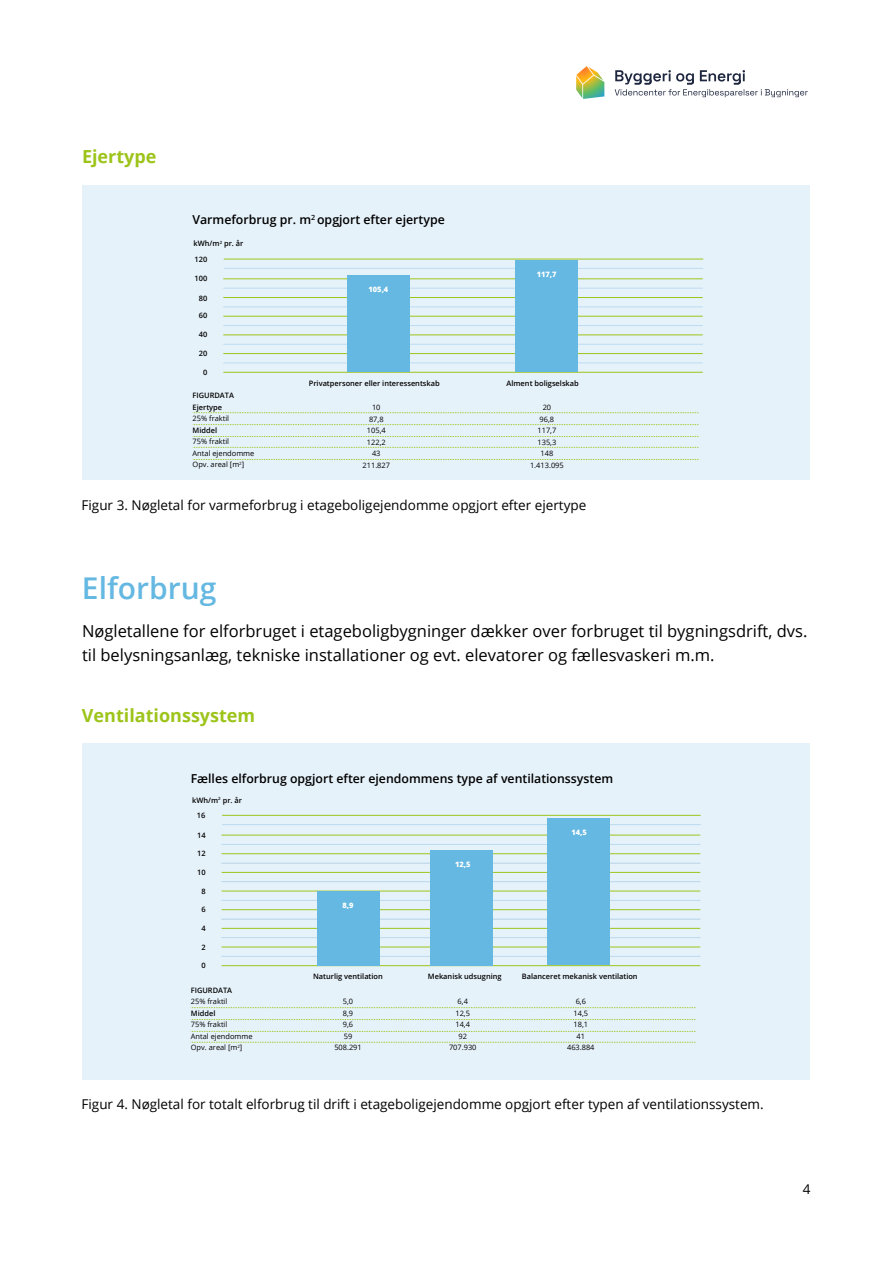
<style>
.page{position:relative;width:893px;height:1263px;background:#fff}
.page>*{position:absolute;margin:0;border:0;box-sizing:border-box;transform-origin:0 0}
.t1{font:600 30px "Open Sans";color:#64b8e1}
.t2{font:700 18px "Open Sans";color:#9dc41a}
.t3{font:16.5px/24px "Open Sans";color:#000}
.t4{font:13.5px "Open Sans";color:#000}
.t5{font:600 12.3px "Open Sans";color:#000}
.t6{font:600 7.5px/11.6px "Open Sans";color:#000}
.t7{font:7.5px/11.4px "Open Sans";color:#000;text-align:center}
.t8{font:800 7.5px "Open Sans";color:#fff}
</style>
<div class="page">
<svg style="left:615px;top:70px;width:193px;height:27px"></svg>
<svg style="left:576px;top:66px;width:28px;height:33px"></svg>
<div style="left:82px;top:185px;width:728px;height:295px;background:#e6f2fa"></div>
<hr style="left:223px;top:372px;width:480px;height:1px;background:#9dc41a">
<hr style="left:223px;top:363px;width:480px;height:1px;background:#bddcf2">
<hr style="left:223px;top:353px;width:480px;height:1px;background:#9dc41a">
<hr style="left:223px;top:344px;width:480px;height:1px;background:#bddcf2">
<hr style="left:223px;top:335px;width:480px;height:1px;background:#9dc41a">
<hr style="left:223px;top:325px;width:480px;height:1px;background:#bddcf2">
<hr style="left:223px;top:316px;width:480px;height:1px;background:#9dc41a">
<hr style="left:223px;top:307px;width:480px;height:1px;background:#bddcf2">
<hr style="left:223px;top:297px;width:480px;height:1px;background:#9dc41a">
<hr style="left:223px;top:288px;width:480px;height:1px;background:#bddcf2">
<hr style="left:223px;top:279px;width:480px;height:1px;background:#9dc41a">
<hr style="left:224px;top:268px;width:479px;height:1px;background:#bddcf2">
<hr style="left:224px;top:259px;width:479px;height:1px;background:#9dc41a">
<div style="left:347px;top:276px;width:63px;height:96px;background:#64b8e1"></div>
<div style="left:515px;top:261px;width:62px;height:111px;background:#64b8e1"></div>
<svg style="left:193px;top:447px;width:506px;height:1px"></svg>
<svg style="left:193px;top:459px;width:506px;height:1px"></svg>
<svg style="left:193px;top:436px;width:506px;height:1px"></svg>
<svg style="left:193px;top:424px;width:506px;height:1px"></svg>
<svg style="left:193px;top:412px;width:506px;height:1px"></svg>
<div style="left:82px;top:743px;width:728px;height:337px;background:#e6f2fa"></div>
<hr style="left:222px;top:965px;width:478px;height:1px;background:#9dc41a">
<hr style="left:222px;top:956px;width:478px;height:1px;background:#bddcf2">
<hr style="left:222px;top:947px;width:478px;height:1px;background:#9dc41a">
<hr style="left:222px;top:937px;width:478px;height:1px;background:#bddcf2">
<hr style="left:222px;top:928px;width:478px;height:1px;background:#9dc41a">
<hr style="left:222px;top:919px;width:478px;height:1px;background:#bddcf2">
<hr style="left:222px;top:909px;width:478px;height:1px;background:#9dc41a">
<hr style="left:222px;top:900px;width:478px;height:1px;background:#bddcf2">
<hr style="left:222px;top:891px;width:478px;height:1px;background:#9dc41a">
<hr style="left:222px;top:881px;width:478px;height:1px;background:#bddcf2">
<hr style="left:222px;top:872px;width:478px;height:1px;background:#9dc41a">
<hr style="left:222px;top:863px;width:478px;height:1px;background:#bddcf2">
<hr style="left:222px;top:853px;width:478px;height:1px;background:#9dc41a">
<hr style="left:222px;top:844px;width:478px;height:1px;background:#bddcf2">
<hr style="left:222px;top:835px;width:478px;height:1px;background:#9dc41a">
<hr style="left:222px;top:824px;width:479px;height:1px;background:#bddcf2">
<hr style="left:222px;top:815px;width:479px;height:1px;background:#9dc41a">
<div style="left:317px;top:891px;width:62px;height:74px;background:#64b8e1"></div>
<div style="left:430px;top:850px;width:63px;height:115px;background:#64b8e1"></div>
<div style="left:547px;top:818px;width:62px;height:147px;background:#64b8e1"></div>
<svg style="left:191px;top:1042px;width:505px;height:1px"></svg>
<svg style="left:191px;top:1031px;width:505px;height:1px"></svg>
<svg style="left:191px;top:1019px;width:505px;height:1px"></svg>
<svg style="left:191px;top:1007px;width:505px;height:1px"></svg>
<h2 class="t2" style="left:82px;top:144px;width:76px">Ejertype</h2>
<h3 class="t5" style="left:192px;top:211px;width:254px">Varmeforbrug pr. m<sup>2</sup> opgjort efter ejertype</h3>
<p class="t6" style="left:194px;top:238px;width:51px">kWh/m<sup>2</sup> pr. år</p>
<p class="t6" style="left:195px;top:253px;width:14px">120</p>
<p class="t6" style="left:195px;top:272px;width:14px">100</p>
<p class="t6" style="left:199px;top:292px;width:10px">80</p>
<p class="t6" style="left:199px;top:310px;width:10px">60</p>
<p class="t6" style="left:199px;top:329px;width:10px">40</p>
<p class="t6" style="left:199px;top:347px;width:10px">20</p>
<p class="t6" style="left:203px;top:366px;width:6px">0</p>
<p class="t6" style="left:193px;top:389px;width:43px">FIGURDATA<br>Ejertype</p>
<p class="t7" style="left:193px;top:412px;width:38px">25% fraktil</p>
<p class="t6" style="left:193px;top:424px;width:26px">Middel</p>
<p class="t7" style="left:193px;top:435px;width:63px;text-align:left">75% fraktil<br>Antal ejendomme<br>Opv. areal [m<sup>2</sup>]</p>
<p class="t8" style="left:369px;top:284px;width:21px">105,4</p>
<p class="t8" style="left:537px;top:269px;width:21px">117,7</p>
<p class="t6" style="left:309px;top:377px;width:132px">Privatpersoner eller interessentskab</p>
<p class="t6" style="left:506px;top:377px;width:74px">Alment boligselskab</p>
<p class="t7" style="left:363px;top:402px;width:29px">10<br>87,8<br>105,4<br>122,2<br>43<br>211.827</p>
<p class="t7" style="left:530px;top:401px;width:35px">20<br>96,8<br>117,7<br>135,3<br>148<br>1.413.095</p>
<h3 class="t4" style="left:82px;top:496px;width:506px">Figur 3. Nøgletal for varmeforbrug i etageboligejendomme opgjort efter ejertype</h3>
<h1 class="t1" style="left:82px;top:568px;width:136px">Elforbrug</h1>
<h3 class="t3" style="left:82px;top:618px;width:727px">Nøgletallene for elforbruget i etageboligbygninger dækker over forbruget til bygningsdrift, dvs. til belysningsanlæg, tekniske installationer og evt. elevatorer og fællesvaskeri m.m.</h3>
<h2 class="t2" style="left:82px;top:702px;width:175px">Ventilationssystem</h2>
<h3 class="t5" style="left:191px;top:770px;width:424px">Fælles elforbrug opgjort efter ejendommens type af ventilationssystem</h3>
<p class="t6" style="left:192px;top:794px;width:51px">kWh/m<sup>2</sup> pr. år</p>
<p class="t6" style="left:197px;top:810px;width:10px">16</p>
<p class="t6" style="left:197px;top:829px;width:10px">14</p>
<p class="t6" style="left:197px;top:847px;width:10px">12</p>
<p class="t6" style="left:197px;top:866px;width:10px">10</p>
<p class="t6" style="left:201px;top:886px;width:6px">8</p>
<p class="t6" style="left:201px;top:903px;width:6px">6</p>
<p class="t6" style="left:201px;top:922px;width:6px">4</p>
<p class="t6" style="left:201px;top:941px;width:6px">2</p>
<p class="t6" style="left:201px;top:960px;width:6px">0</p>
<p class="t6" style="left:191px;top:984px;width:43px">FIGURDATA</p>
<p class="t7" style="left:191px;top:996px;width:38px">25% fraktil</p>
<p class="t6" style="left:191px;top:1007px;width:26px">Middel</p>
<p class="t7" style="left:191px;top:1019px;width:63px;text-align:left">75% fraktil<br>Antal ejendomme<br>Opv. areal [m<sup>2</sup>]</p>
<p class="t8" style="left:342px;top:899px;width:13px">8,9</p>
<p class="t8" style="left:455px;top:858px;width:17px">12,5</p>
<p class="t8" style="left:572px;top:826px;width:17px">14,5</p>
<p class="t6" style="left:313px;top:970px;width:71px">Naturlig ventilation</p>
<p class="t6" style="left:428px;top:970px;width:75px">Mekanisk udsugning</p>
<p class="t6" style="left:522px;top:970px;width:117px">Balanceret mekanisk ventilation</p>
<p class="t7" style="left:334px;top:996px;width:29px">5,0<br>8,9<br>9,6<br>59<br>508.291</p>
<p class="t7" style="left:449px;top:995px;width:29px">6,4<br>12,5<br>14,4<br>92<br>707.930</p>
<p class="t7" style="left:567px;top:996px;width:29px">6,6<br>14,5<br>18,1<br>41<br>463.884</p>
<h3 class="t4" style="left:82px;top:1095px;width:684px">Figur 4. Nøgletal for totalt elforbrug til drift i etageboligejendomme opgjort efter typen af ventilationssystem.</h3>
<h3 class="t4" style="left:803px;top:1180px;width:9px">4</h3>
</div>
